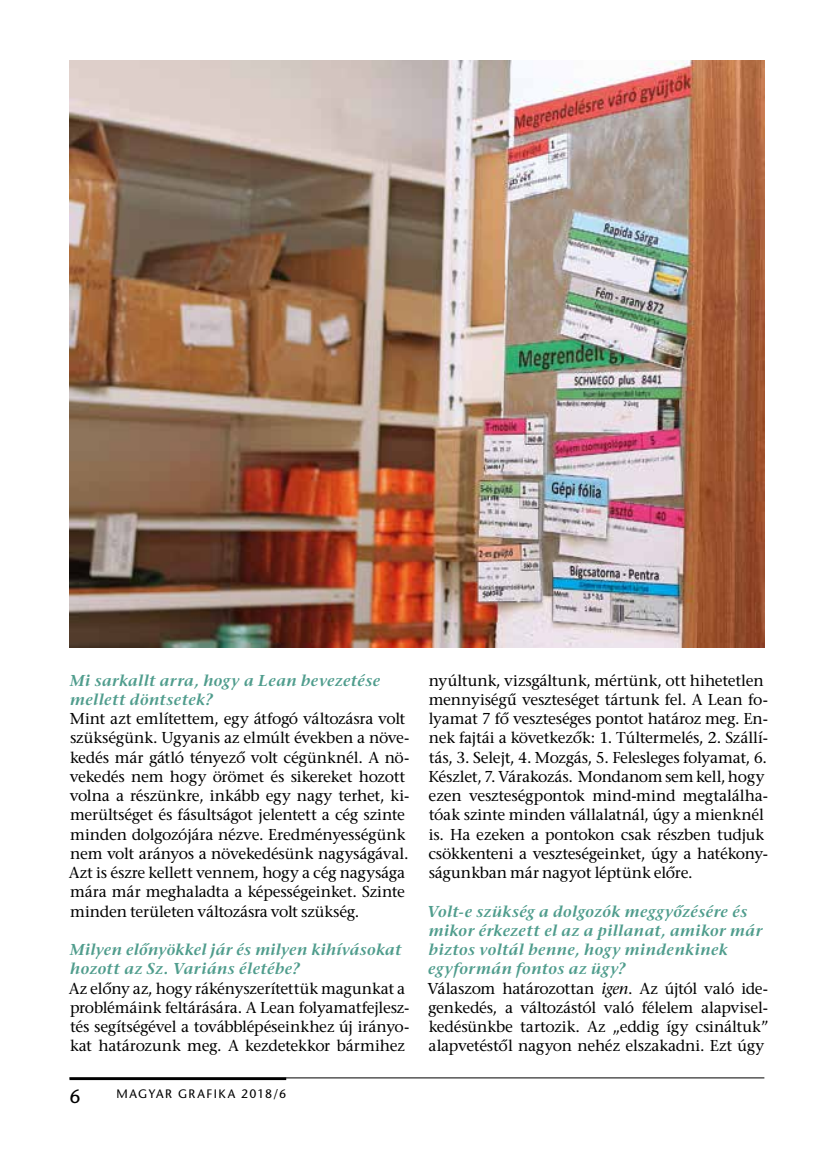
<style>
.page{position:relative;width:819px;height:1166px;background:#fff}
.page>*{position:absolute;margin:0;border:0;box-sizing:border-box;transform-origin:0 0}
.t1{font:19.25px "ITC Stone Sans";color:#000}
.t2{font:15.75px/19.2px "ITC Stone Serif";letter-spacing:-.015em;color:#000}
.t3{font:italic 600 15.75px/19.2px "ITC Stone Serif";letter-spacing:.02em;color:#509d8d}
.t4{font:12.25px "ITC Stone Sans";letter-spacing:.12em;color:#000}
.s1{font-weight:600;font-style:italic;color:#509d8d}
.s2{font-style:italic}
</style>
<div class="page">
<hr style="left:69px;top:1077px;width:695px;height:1px;background:#000">
<hr style="left:69px;top:1077px;width:217px;height:3px;background:#000">
<img style="left:69px;top:60px;width:695px;height:587px">
<p class="t3" style="left:70px;top:673px;width:312px">Mi sarkallt arra, hogy a Lean bevezetése mellett döntsetek?</p>
<p class="t2" style="left:69px;top:711px;width:342px">Mint azt említettem, egy átfogó változásra volt szükségünk. Ugyanis az elmúlt években a növe&shy;kedés már gátló tényező volt cégünknél. A nö&shy;vekedés nem hogy örömet és sikereket hozott volna a részünkre, inkább egy nagy terhet, ki&shy;merültséget és fásultságot jelentett a cég szinte minden dolgozójára nézve. Eredményességünk nem volt arányos a növekedésünk nagyságával.<br>Azt is észre kellett vennem, hogy a cég nagysága mára már meghaladta a képességeinket. Szinte minden területen változásra volt szükség.</p>
<p class="t3" style="left:70px;top:942px;width:333px">Milyen előnyökkel jár és milyen kihívásokat hozott az Sz. Variáns életébe?</p>
<p class="t2" style="left:69px;top:980px;width:342px">Az előny az, hogy rákényszerítettük magunkat a problémáink feltárására. A Lean folyamatfejlesz&shy;tés segítségével a továbblépéseinkhez új irányo&shy;kat határozunk meg. A kezdetekkor bármihez</p>
<p class="t1" style="left:69px;top:1085px;width:13px">6</p>
<p class="t4" style="left:116px;top:1087px;width:171px">MAGYAR GRAFIKA 2018/6</p>
<p class="t2" style="left:428px;top:672px;width:341px">nyúltunk, vizsgáltunk, mértünk, ott hihetetlen mennyiségű veszteséget tártunk fel. A Lean fo&shy;lyamat 7 fő veszteséges pontot határoz meg. En&shy;nek fajtái a következők: 1. Túltermelés, 2. Szállí&shy;tás, 3. Selejt, 4. Mozgás, 5. Felesleges folyamat, 6.<br>Készlet, 7. Várakozás. Mondanom sem kell, hogy ezen veszteségpontok mind-mind megtalálha&shy;tóak szinte minden vállalatnál, úgy a mienknél is. Ha ezeken a pontokon csak részben tudjuk csökkenteni a veszteségeinket, úgy a hatékony&shy;ságunkban már nagyot léptünk előre.</p>
<p class="t2" style="left:427px;top:903px;width:343px"><span class="s1">Volt-e szükség a dolgozók meggyőzésére és mikor érkezett el az a pillanat, amikor már biztos voltál benne, hogy mindenkinek egyformán fontos az ügy?<br></span>Válaszom határozottan <span class="s2">igen</span>. Az újtól való ide&shy;genkedés, a változástól való félelem alapvisel&shy;kedésünkbe tartozik. Az „eddig így csináltuk” alapvetéstől nagyon nehéz elszakadni. Ezt úgy</p>
</div>
